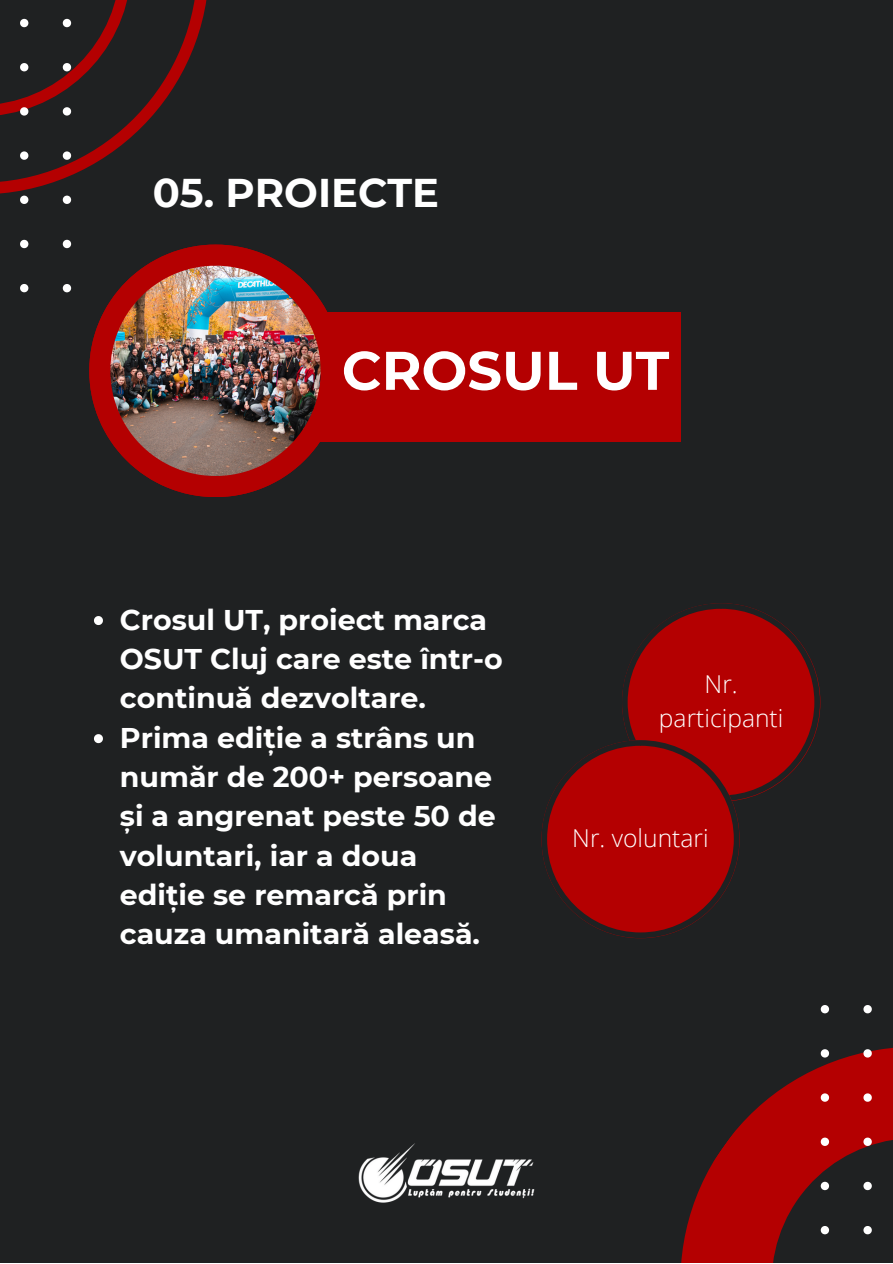
<style>
.page{position:relative;width:893px;height:1264px;background:#fff}
.page>*{position:absolute;margin:0;border:0;box-sizing:border-box;transform-origin:0 0}
.t1{font:700 54.3px "Montserrat";color:#fff}
.t2{font:700 40.05px "Montserrat";color:#fff}
.t3{font:700 28.5px/39.3px "Montserrat";color:#fff}
.t4{font:300 24.6px/33.8px "Open Sans";color:#fff;text-align:center}
</style>
<div class="page">
<div style="left:0;top:0;width:892px;height:1262px;background:#1f2122"></div>
<svg style="left:0;top:0;width:207px;height:292px"></svg>
<svg style="left:681px;top:1067px;width:139px;height:195px;fill:#b40001"></svg>
<svg style="left:820px;top:1005px;width:72px;height:230px"></svg>
<img style="left:358px;top:1143px;width:177px;height:60px">
<div style="left:185px;top:313px;width:495px;height:129px;background:#b40001"></div>
<svg style="left:541px;top:603px;width:278px;height:335px"></svg>
<svg style="left:94px;top:616px;width:9px;height:9px"></svg>
<svg style="left:94px;top:734px;width:9px;height:9px"></svg>
<img style="left:89px;top:244px;width:253px;height:253px">
<p class="t2" style="left:153px;top:169px;width:288px">05. PROIECTE</p>
<p class="t1" style="left:342px;top:337px;width:329px">CROSUL UT</p>
<p class="t3" style="left:120px;top:599px;width:384px">Crosul UT, proiect marca<br>OSUT Cluj care este într-o continuă dezvoltare.</p>
<p class="t3" style="left:120px;top:717px;width:377px">Prima ediție a strâns un număr de 200+ persoane și a angrenat peste 50 de voluntari, iar a doua ediție se remarcă prin cauza umanitară aleasă.</p>
<p class="t4" style="left:659px;top:666px;width:126px">Nr. participanti</p>
<p class="t4" style="left:572px;top:820px;width:138px">Nr. voluntari</p>
</div>
